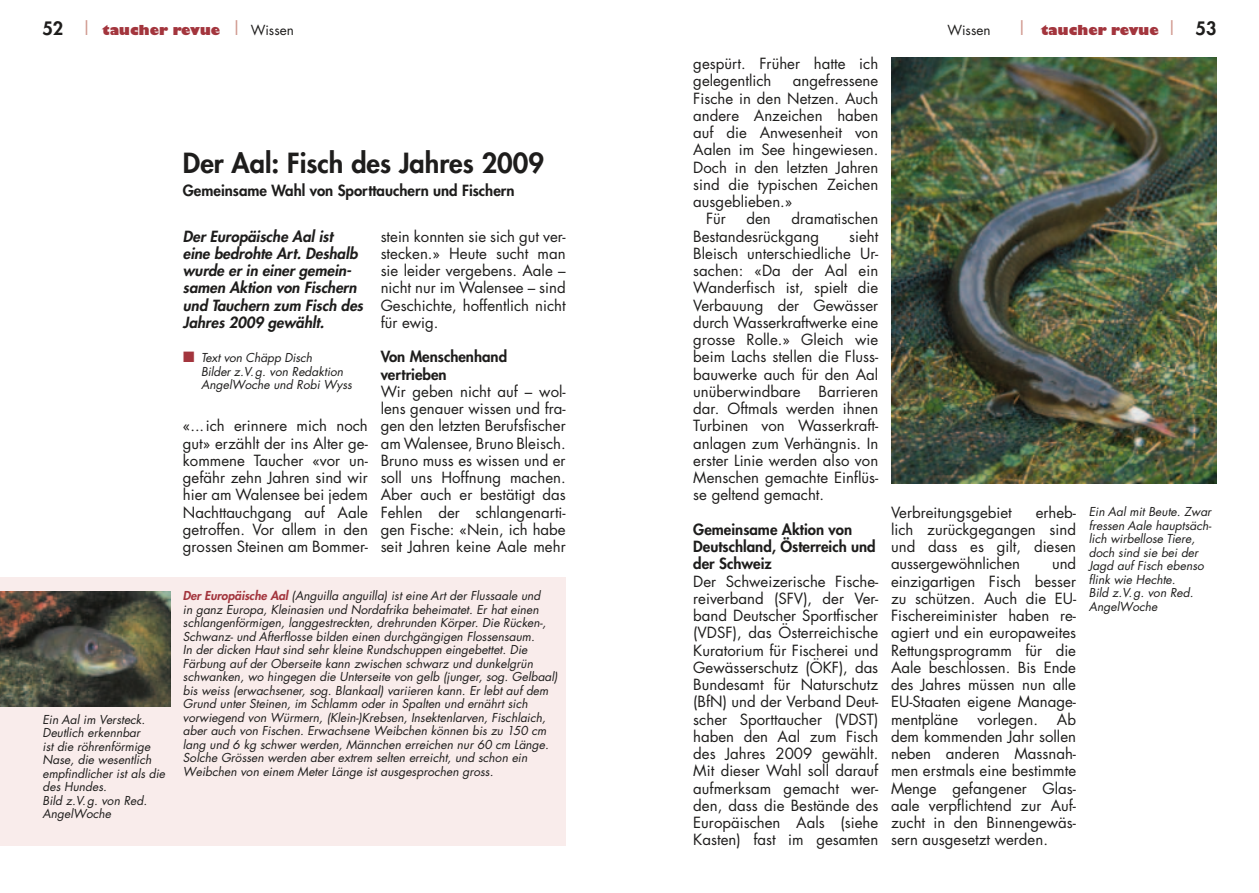
<style>
.page{position:relative;width:1259px;height:893px;background:#fff}
.page>*{position:absolute;margin:0;border:0;box-sizing:border-box;transform-origin:0 0}
.t1{font:800 27px "Futura";color:#1e1d1c}
.t2{font:15px/17.2px "Futura";color:#1e1d1c;text-align:justify}
.t3{font:italic 800 15px/17.2px "Futura";color:#1e1d1c}
.t4{font:800 15px/17.2px "Futura";color:#1e1d1c}
.t5{font:800 13.5px "Gill Sans";color:#a3353d}
.t6{font:13.5px "Futura";color:#1e1d1c}
.t7{font:italic 12px/13.5px "Futura";color:#1e1d1c}
.s1{font-family:"Futura";font-size:18px;color:#1e1d1c}
.s2{font-family:"Futura";font-weight:400;font-size:18px;color:#d0978d}
.s3{font-family:"Futura";font-weight:400;color:#1e1d1c}
.s4{color:#a3353d}
.s5{font-weight:800;color:#a3353d}
</style>
<div class="page">
<div style="left:0;top:577px;width:566px;height:269px;background:#f9eceb"></div>
<img style="left:0;top:591px;width:170px;height:115px">
<img style="left:891px;top:58px;width:325px;height:425px">
<p class="t5" style="left:43px;top:21px;width:253px"><span class="s1">52</span> <span class="s2">|</span> taucher revue <span class="s2">|</span> <span class="s3">Wissen</span></p>
<p class="t6" style="left:947px;top:20px;width:44px">Wissen</p>
<p class="t5" style="left:1016px;top:21px;width:201px"><span class="s2">|</span> taucher revue <span class="s2">|</span> <span class="s1">53</span></p>
<p class="t7" style="left:43px;top:712px;width:124px">Ein Aal im Versteck.<br>Deutlich erkennbar<br>ist die röhrenförmige<br>Nase, die wesentlich empfindlicher ist als die des Hundes.<br>Bild z.V.g. von Red.<br>AngelWoche</p>
<h1 class="t1" style="left:183px;top:145px;width:363px">Der Aal: Fisch des Jahres 2009</h1>
<p class="t4" style="left:183px;top:182px;width:333px">Gemeinsame Wahl von Sporttauchern und Fischern</p>
<p class="t2" style="left:381px;top:227px;width:186px">stein konnten sie sich gut ver&shy;stecken.» Heute sucht man sie leider vergebens. Aale – nicht nur im Walensee – sind Geschichte, hoffentlich nicht für ewig.</p>
<p class="t4" style="left:381px;top:348px;width:128px">Von Menschenhand vertrieben</p>
<p class="t2" style="left:381px;top:382px;width:186px">Wir geben nicht auf – wol&shy;lens genauer wissen und fra&shy;gen den letzten Berufsfischer am Walensee, Bruno Bleisch.<br>Bruno muss es wissen und er soll uns Hoffnung machen.<br>Aber auch er bestätigt das Fehlen der schlangenarti&shy;gen Fische: «Nein, ich habe seit Jahren keine Aale mehr</p>
<p class="t3" style="left:183px;top:227px;width:182px">Der Europäische Aal ist eine bedrohte Art. Deshalb wurde er in einer gemein&shy;samen Aktion von Fischern und Tauchern zum Fisch des<br>Jahres 2009 gewählt.</p>
<p class="t7" style="left:201px;top:351px;width:152px;text-indent:-18px"><span class="s4">■</span> Text von Chäpp Disch<br>Bilder z.V.g. von Redaktion<br>AngelWoche und Robi Wyss</p>
<p class="t2" style="left:183px;top:417px;width:186px">«...ich erinnere mich noch gut» erzählt der ins Alter ge&shy;kommene Taucher «vor un&shy;gefähr zehn Jahren sind wir hier am Walensee bei jedem Nachttauchgang auf Aale getroffen. Vor allem in den grossen Steinen am Bommer-</p>
<p class="t7" style="left:183px;top:589px;width:376px"><span class="s5">Der Europäische Aal</span> (Anguilla anguilla) ist eine Art der Flussaale und<br>in ganz Europa, Kleinasien und Nordafrika beheimatet. Er hat einen schlangenförmigen, langgestreckten, drehrunden Körper. Die Rücken-, Schwanz- und Afterflosse bilden einen durchgängigen Flossensaum.<br>In der dicken Haut sind sehr kleine Rundschuppen eingebettet. Die Färbung auf der Oberseite kann zwischen schwarz und dunkelgrün schwanken, wo hingegen die Unterseite von gelb (junger, sog. Gelbaal) bis weiss (erwachsener, sog. Blankaal) variieren kann. Er lebt auf dem Grund unter Steinen, im Schlamm oder in Spalten und ernährt sich vorwiegend von Würmern, (Klein-)Krebsen, Insektenlarven, Fischlaich, aber auch von Fischen. Erwachsene Weibchen können bis zu 150 cm lang und 6 kg schwer werden, Männchen erreichen nur 60 cm Länge.<br>Solche Grössen werden aber extrem selten erreicht, und schon ein Weibchen von einem Meter Länge ist ausgesprochen gross.</p>
<p class="t2" style="left:693px;top:55px;width:186px">gespürt. Früher hatte ich gelegentlich</p>
<p class="t2" style="left:793px;top:72px;width:87px">angefressene</p>
<p class="t2" style="left:693px;top:89px;width:186px">Fische in den Netzen. Auch</p>
<p class="t2" style="left:693px;top:106px;width:186px">andere Anzeichen haben</p>
<p class="t2" style="left:693px;top:124px;width:186px">auf die Anwesenheit von</p>
<p class="t2" style="left:693px;top:141px;width:186px">Aalen im See hingewiesen.</p>
<p class="t2" style="left:693px;top:158px;width:186px">Doch in den letzten Jahren</p>
<p class="t2" style="left:693px;top:175px;width:186px">sind die typischen Zeichen</p>
<p class="t2" style="left:693px;top:193px;width:101px">ausgeblieben.»</p>
<p class="t2" style="left:706px;top:210px;width:21px">Für</p>
<p class="t2" style="left:746px;top:210px;width:26px">den</p>
<p class="t2" style="left:693px;top:210px;width:186px;text-indent:98px">dramatischen<br>Bestandesrückgang</p>
<p class="t2" style="left:693px;top:227px;width:186px;text-indent:156px">sieht Bleisch unterschiedliche Ur&shy;sachen: «Da der Aal ein Wanderfisch ist, spielt die Verbauung der Gewässer durch Wasserkraftwerke eine grosse Rolle.» Gleich wie beim Lachs stellen die Fluss&shy;bauwerke auch für den Aal unüberwindbare Barrieren dar. Oftmals werden ihnen Turbinen von Wasserkraft&shy;anlagen zum Verhängnis. In erster Linie werden also von Menschen gemachte Einflüs&shy;se geltend gemacht.</p>
<p class="t4" style="left:693px;top:521px;width:184px">Gemeinsame Aktion von<br>Deutschland, Österreich und der Schweiz</p>
<p class="t2" style="left:693px;top:572px;width:186px">Der Schweizerische Fische&shy;reiverband (SFV), der Ver&shy;band Deutscher Sportfischer (VDSF), das Österreichische Kuratorium für Fischerei und Gewässerschutz (ÖKF), das Bundesamt für Naturschutz (BfN) und der Verband Deut&shy;scher Sporttaucher (VDST) haben den Aal zum Fisch des Jahres 2009 gewählt.<br>Mit dieser Wahl soll darauf aufmerksam gemacht wer&shy;den, dass die Bestände des Europäischen Aals (siehe Kasten) fast im gesamten</p>
<p class="t2" style="left:891px;top:503px;width:122px">Verbreitungsgebiet</p>
<p class="t2" style="left:891px;top:503px;width:186px;text-indent:145px">erheb&shy;lich zurückgegangen sind und dass es gilt, diesen aussergewöhnlichen</p>
<p class="t2" style="left:891px;top:555px;width:186px;text-indent:161px">und einzigartigen Fisch besser zu schützen. Auch die EU-Fischereiminister haben re&shy;agiert und ein europaweites Rettungsprogramm für die Aale beschlossen. Bis Ende des Jahres müssen nun alle EU-Staaten eigene Manage&shy;mentpläne</p>
<p class="t2" style="left:891px;top:710px;width:186px;text-indent:166px">Ab dem kommenden Jahr sollen neben anderen Massnah&shy;men erstmals eine bestimmte Menge gefangener Glas&shy;aale verpflichtend zur Auf&shy;zucht in den Binnengewäs&shy;sern ausgesetzt werden.</p>
<p class="t2" style="left:977px;top:710px;width:62px">vorlegen.</p>
<p class="t7" style="left:1089px;top:505px;width:124px">Ein Aal mit Beute. Zwar fressen Aale hauptsäch&shy;lich wirbellose Tiere, doch sind sie bei der<br>Jagd auf Fisch ebenso flink wie Hechte.<br>Bild z.V.g. von Red.<br>AngelWoche</p>
</div>
